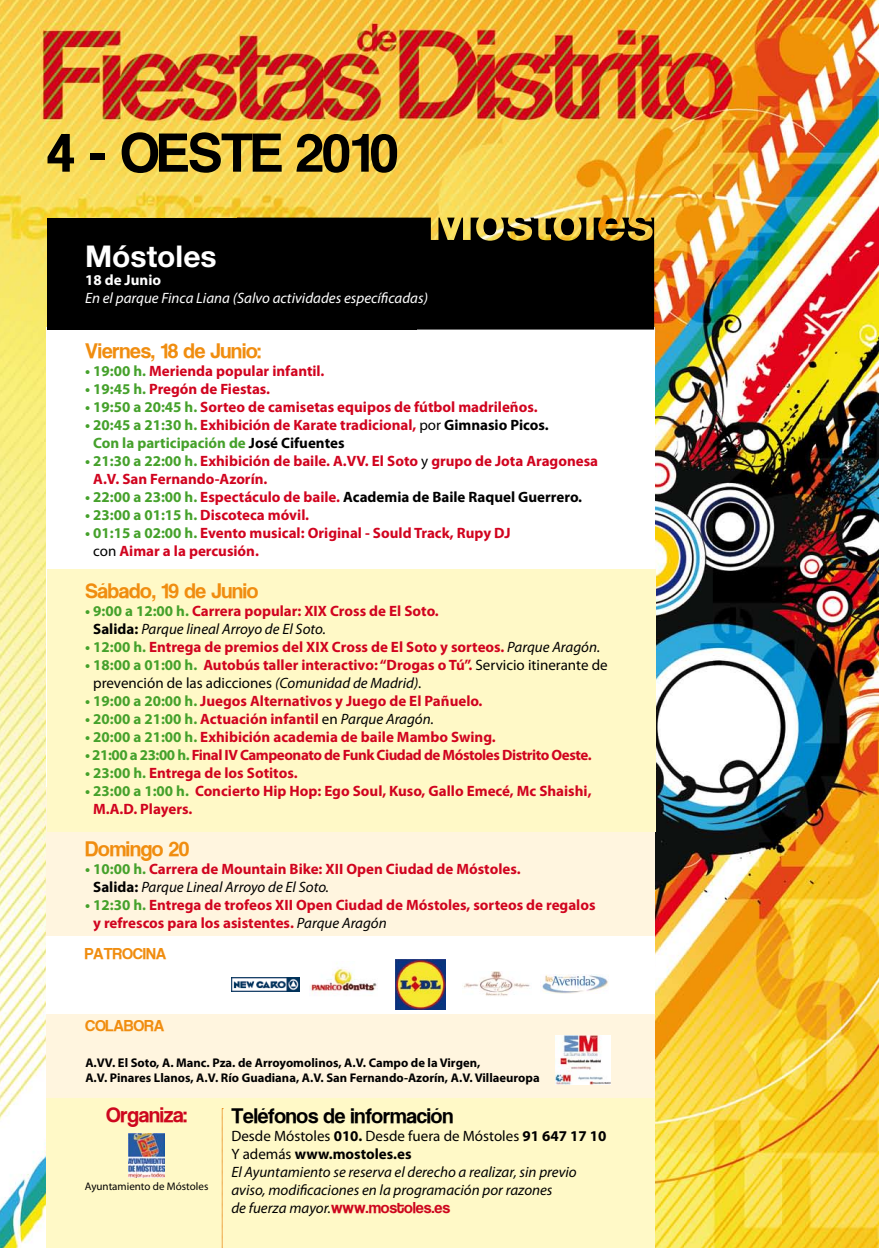
<style>
.page{position:relative;width:879px;height:1248px;background:#fff}
.page>*{position:absolute;margin:0;border:0;box-sizing:border-box;transform-origin:0 0}
.t1{font:53px "Coolvetica";color:#000}
.t2{font:700 30px "Helvetica Neue LT Std";color:#fff}
.t3{font:20px "Coolvetica";color:#f08d10}
.t4{font:20px "Coolvetica";color:#000}
.t5{font:20px "Coolvetica";color:#cd071e}
.t6{font:700 15px/18px "Myriad Pro";color:#d1041f}
.t7{font:italic 15px/18px "Myriad Pro";color:#000}
.t8{font:15px/18px "Myriad Pro";color:#000}
.t9{font:700 15px/18px "Myriad Pro";color:#45a12b}
.t10{font:700 15px "Myriad Pro";letter-spacing:-.03em;color:#d1041f}
.t11{font:700 15px "Myriad Pro";color:#000}
.t12{font:italic 15px "Myriad Pro";color:#fff}
.t13{font:15px "Coolvetica";color:#cd071e}
.t14{font:15px "Coolvetica";color:#f08d10}
.t15{font:700 15px "Myriad Pro";color:#fff}
.t16{font:700 12.6px/15.1px "Myriad Pro";color:#000}
.t17{font:11px "Myriad Pro";color:#000}
.s1{color:#45a12b}
.s2{color:#d1041f}
.s3{font-weight:400;color:#000}
.s4{color:#000}
.s5{font-weight:400;font-style:italic;color:#000}
.s6{font-weight:700;color:#45a12b}
.s7{font-weight:700;color:#d1041f}
.s8{font-style:italic}
.s9{font-style:normal}
.s10{font-weight:700;font-style:normal}
.s11{font-family:"Myriad Pro";font-style:italic;color:#000}
</style>
<div class="page">
<img style="left:0;top:0;width:879px;height:1247px">
<div style="left:47px;top:327px;width:608px;height:920px;background:#fff"></div>
<div style="left:47px;top:787px;width:608px;height:148px;background:#fff5df"></div>
<div style="left:47px;top:1013px;width:608px;height:84px;background:#fff5df"></div>
<div style="left:47px;top:569px;width:608px;height:262px;background:#fff9c7"></div>
<div style="left:47px;top:1098px;width:608px;height:149px;background:#fff9c7"></div>
<svg style="left:417px;top:217px;width:237px;height:112px;background:#1a1608"></svg>
<div style="left:47px;top:217px;width:370px;height:112px;background:#000"></div>
<img style="left:129px;top:1133px;width:35px;height:43px">
<svg style="left:222px;top:1108px;width:1px;height:140px"></svg>
<img style="left:555px;top:1035px;width:55px;height:49px">
<img style="left:540px;top:974px;width:68px;height:19px">
<img style="left:463px;top:971px;width:67px;height:25px">
<img style="left:396px;top:959px;width:49px;height:50px">
<img style="left:310px;top:963px;width:68px;height:31px">
<img style="left:231px;top:977px;width:69px;height:13px">
<h1 class="t1" style="left:47px;top:125px;width:353px">4 - OESTE 2010</h1>
<h2 class="t2" style="left:85px;top:238px;width:133px">Móstoles</h2>
<p class="t15" style="left:85px;top:270px;width:78px">18 de Junio</p>
<p class="t12" style="left:85px;top:289px;width:344px">En el parque Finca Liana (Salvo actividades específicadas)</p>
<h3 class="t3" style="left:85px;top:340px;width:178px">Viernes, 18 de Junio:</h3>
<p class="t6" style="left:85px;top:361px;width:241px"><span class="s1">• 19:00 h.</span> Merienda popular infantil.</p>
<p class="t6" style="left:85px;top:379px;width:187px"><span class="s1">• 19:45 h.</span> Pregón de Fiestas.</p>
<p class="t6" style="left:85px;top:397px;width:454px"><span class="s1">• 19:50 a 20:45 h.</span> Sorteo de camisetas equipos de fútbol madrileños.</p>
<p class="t9" style="left:93px;top:415px;width:457px;text-indent:-8px">• 20:45 a 21:30 h. <span class="s2">Exhibición de Karate tradicional,</span> <span class="s3">por</span> <span class="s4">Gimnasio Picos.<br></span>Con la participación de <span class="s4">José Cifuentes</span></p>
<p class="t6" style="left:93px;top:451px;width:506px;text-indent:-8px"><span class="s1">• 21:30 a 22:00 h.</span> Exhibición de baile. A.VV. El Soto <span class="s3">y</span> grupo de Jota Aragonesa<br>A.V. San Fernando-Azorín.</p>
<p class="t11" style="left:85px;top:487px;width:498px"><span class="s1">• 22:00 a 23:00 h.</span> <span class="s2">Espectáculo de baile.</span> Academia de Baile Raquel Guerrero.</p>
<p class="t6" style="left:85px;top:505px;width:226px"><span class="s1">• 23:00 a 01:15 h.</span> Discoteca móvil.</p>
<p class="t6" style="left:93px;top:523px;width:419px;text-indent:-8px"><span class="s1">• 01:15 a 02:00 h.</span> Evento musical: Original - Sould Track, Rupy DJ <span class="s3">con</span> Aimar a la percusión.</p>
<h3 class="t3" style="left:85px;top:580px;width:175px">Sábado, 19 de Junio</h3>
<p class="t6" style="left:93px;top:601px;width:347px;text-indent:-8px"><span class="s1">• 9:00 a 12:00 h.</span> Carrera popular: XIX Cross de El Soto.<br><span class="s4">Salida:</span> <span class="s5">Parque lineal Arroyo de El Soto.</span></p>
<p class="t6" style="left:85px;top:637px;width:517px"><span class="s1">• 12:00 h.</span> Entrega de premios del XIX Cross de El Soto y sorteos. <span class="s5">Parque Aragón.</span></p>
<p class="t8" style="left:93px;top:655px;width:516px;text-indent:-8px"><span class="s6">• 18:00 a 01:00 h.</span> <span class="s7">Autobús taller interactivo: “Drogas o Tú”.</span> Servicio itinerante de prevención de las adicciones <span class="s8">(Comunidad de Madrid)</span>.</p>
<p class="t6" style="left:85px;top:691px;width:399px"><span class="s1">• 19:00 a 20:00 h.</span> Juegos Alternativos y Juego de El Pañuelo.</p>
<p class="t6" style="left:85px;top:709px;width:350px"><span class="s1">• 20:00 a 21:00 h.</span> Actuación infantil <span class="s3">en</span> <span class="s5">Parque Aragón.</span></p>
<p class="t6" style="left:85px;top:727px;width:412px"><span class="s1">• 20:00 a 21:00 h.</span> Exhibición academia de baile Mambo Swing.</p>
<p class="t10" style="left:85px;top:745px;width:508px"><span class="s1">• 21:00 a 23:00 h.</span> Final IV Campeonato de Funk Ciudad de Móstoles Distrito Oeste.</p>
<p class="t6" style="left:85px;top:763px;width:214px"><span class="s1">• 23:00 h.</span> Entrega de los Sotitos.</p>
<p class="t6" style="left:93px;top:781px;width:500px;text-indent:-8px"><span class="s1">• 23:00 a 1:00 h.</span> Concierto Hip Hop: Ego Soul, Kuso, Gallo Emecé, Mc Shaishi,<br>M.A.D. Players.</p>
<h3 class="t3" style="left:85px;top:838px;width:106px">Domingo 20</h3>
<p class="t6" style="left:93px;top:859px;width:429px;text-indent:-8px"><span class="s1">• 10:00 h.</span> Carrera de Mountain Bike: XII Open Ciudad de Móstoles.<br><span class="s4">Salida:</span> <span class="s5">Parque Lineal Arroyo de El Soto.</span></p>
<p class="t6" style="left:93px;top:895px;width:504px;text-indent:-8px"><span class="s1">• 12:30 h.</span> Entrega de trofeos XII Open Ciudad de Móstoles, sorteos de regalos y refrescos para los asistentes. <span class="s5">Parque Aragón</span></p>
<p class="t14" style="left:85px;top:945px;width:83px">PATROCINA</p>
<p class="t14" style="left:85px;top:1017px;width:81px">COLABORA</p>
<p class="t16" style="left:85px;top:1054px;width:456px">A.VV. El Soto, A. Manc. Pza. de Arroyomolinos, A.V. Campo de la Virgen,<br>A.V. Pinares Llanos, A.V. Río Guadiana, A.V. San Fernando-Azorín, A.V. Villaeuropa</p>
<h3 class="t5" style="left:106px;top:1104px;width:83px">Organiza:</h3>
<p class="t17" style="left:85px;top:1178px;width:125px">Ayuntamiento de Móstoles</p>
<h3 class="t4" style="left:231px;top:1104px;width:223px">Teléfonos de información</h3>
<p class="t7" style="left:231px;top:1126px;width:377px"><span class="s9">Desde Móstoles</span> <span class="s10">010.</span> <span class="s9">Desde fuera de Móstoles</span> <span class="s10">91 647 17 10<br></span><span class="s9">Y además</span> <span class="s10">www.mostoles.es<br></span>El Ayuntamiento se reserva el derecho a realizar, sin previo aviso, modificaciones en la programación por razones</p>
<p class="t13" style="left:231px;top:1199px;width:220px"><span class="s11">de fuerza mayor.</span>www.mostoles.es</p>
</div>
